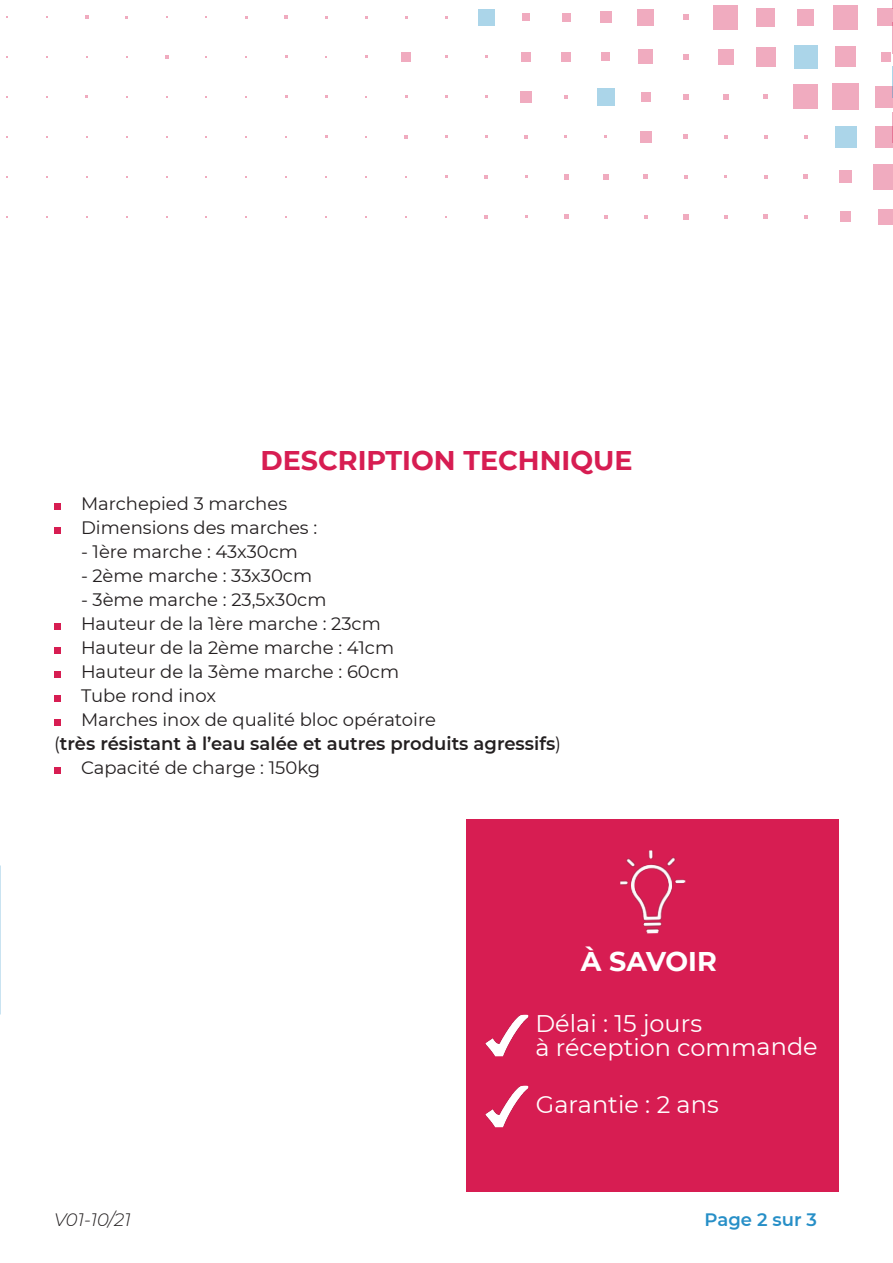
<style>
.page{position:relative;width:893px;height:1263px;background:#fff}
.page>*{position:absolute;margin:0;border:0;box-sizing:border-box;transform-origin:0 0}
.t1{font:700 27px "Montserrat";color:#d71d52}
.t2{font:700 27px "Montserrat";letter-spacing:-.005em;color:#fff}
.t3{font:24px "Montserrat";letter-spacing:-.005em;color:#fff}
.t4{font:18px "Montserrat";color:#231f20}
.t5{font:600 18px "Montserrat";color:#231f20}
.t6{font:italic 300 18px "Montserrat";color:#231f20}
.t7{font:600 18px "Montserrat";color:#278fc7}
.s1{font-weight:400}
</style>
<div class="page">
<div style="left:878px;top:209px;width:14px;height:16px;background:#f0abbf"></div>
<div style="left:873px;top:164px;width:19px;height:25px;background:#f0abbf"></div>
<div style="left:875px;top:126px;width:17px;height:21px;background:#f0abbf"></div>
<div style="left:875px;top:86px;width:17px;height:22px;background:#f0abbf"></div>
<div style="left:881px;top:52px;width:9px;height:10px;background:#f0abbf"></div>
<div style="left:877px;top:8px;width:15px;height:18px;background:#f0abbf"></div>
<div style="left:840px;top:212px;width:11px;height:10px;background:#f0abbf"></div>
<div style="left:839px;top:171px;width:13px;height:12px;background:#f0abbf"></div>
<div style="left:835px;top:126px;width:21px;height:22px;background:#abd5e9"></div>
<div style="left:832px;top:84px;width:27px;height:26px;background:#f0abbf"></div>
<div style="left:835px;top:47px;width:21px;height:20px;background:#f0abbf"></div>
<div style="left:833px;top:5px;width:25px;height:24px;background:#f0abbf"></div>
<svg style="left:804px;top:215px;width:4px;height:4px"></svg>
<svg style="left:803px;top:175px;width:5px;height:4px"></svg>
<svg style="left:804px;top:135px;width:4px;height:4px"></svg>
<div style="left:793px;top:84px;width:25px;height:25px;background:#f0abbf"></div>
<div style="left:794px;top:45px;width:23px;height:24px;background:#abd5e9"></div>
<div style="left:797px;top:9px;width:17px;height:16px;background:#f0abbf"></div>
<svg style="left:763px;top:214px;width:5px;height:5px"></svg>
<svg style="left:764px;top:175px;width:4px;height:4px"></svg>
<svg style="left:764px;top:135px;width:4px;height:4px"></svg>
<svg style="left:764px;top:95px;width:4px;height:4px"></svg>
<div style="left:756px;top:47px;width:20px;height:20px;background:#f0abbf"></div>
<div style="left:756px;top:8px;width:19px;height:18px;background:#f0abbf"></div>
<svg style="left:724px;top:215px;width:3px;height:4px"></svg>
<svg style="left:724px;top:135px;width:3px;height:4px"></svg>
<svg style="left:723px;top:94px;width:5px;height:6px"></svg>
<div style="left:718px;top:49px;width:15px;height:16px;background:#f0abbf"></div>
<div style="left:713px;top:5px;width:25px;height:24px;background:#f0abbf"></div>
<svg style="left:683px;top:214px;width:5px;height:5px"></svg>
<svg style="left:684px;top:175px;width:4px;height:4px"></svg>
<svg style="left:684px;top:135px;width:4px;height:4px"></svg>
<svg style="left:683px;top:94px;width:5px;height:6px"></svg>
<svg style="left:683px;top:54px;width:5px;height:5px"></svg>
<svg style="left:683px;top:14px;width:6px;height:6px"></svg>
<svg style="left:644px;top:215px;width:4px;height:4px"></svg>
<svg style="left:644px;top:175px;width:4px;height:4px"></svg>
<div style="left:640px;top:131px;width:11px;height:11px;background:#f0abbf"></div>
<div style="left:641px;top:92px;width:9px;height:9px;background:#f0abbf"></div>
<div style="left:639px;top:50px;width:14px;height:14px;background:#f0abbf"></div>
<div style="left:638px;top:9px;width:16px;height:16px;background:#f0abbf"></div>
<svg style="left:604px;top:215px;width:4px;height:4px"></svg>
<svg style="left:603px;top:174px;width:6px;height:5px"></svg>
<div style="left:597px;top:88px;width:18px;height:18px;background:#abd5e9"></div>
<div style="left:602px;top:53px;width:8px;height:8px;background:#f0abbf"></div>
<div style="left:600px;top:11px;width:11px;height:12px;background:#f0abbf"></div>
<svg style="left:564px;top:214px;width:4px;height:5px"></svg>
<svg style="left:564px;top:174px;width:4px;height:5px"></svg>
<svg style="left:564px;top:95px;width:4px;height:4px"></svg>
<div style="left:561px;top:52px;width:9px;height:9px;background:#f0abbf"></div>
<div style="left:562px;top:13px;width:8px;height:8px;background:#f0abbf"></div>
<svg style="left:524px;top:135px;width:4px;height:3px"></svg>
<div style="left:520px;top:91px;width:12px;height:11px;background:#f0abbf"></div>
<div style="left:521px;top:52px;width:10px;height:10px;background:#f0abbf"></div>
<div style="left:522px;top:13px;width:8px;height:8px;background:#f0abbf"></div>
<svg style="left:484px;top:215px;width:4px;height:4px"></svg>
<svg style="left:484px;top:175px;width:4px;height:3px"></svg>
<div style="left:478px;top:9px;width:16px;height:16px;background:#abd5e9"></div>
<svg style="left:404px;top:135px;width:4px;height:4px"></svg>
<div style="left:401px;top:52px;width:10px;height:10px;background:#f0abbf"></div>
<svg style="left:285px;top:15px;width:3px;height:4px"></svg>
<svg style="left:165px;top:55px;width:3px;height:4px"></svg>
<svg style="left:85px;top:15px;width:3px;height:4px"></svg>
<div style="left:54px;top:503px;width:6px;height:7px;background:#d71d52"></div>
<div style="left:54px;top:527px;width:6px;height:7px;background:#d71d52"></div>
<div style="left:54px;top:623px;width:6px;height:7px;background:#d71d52"></div>
<div style="left:54px;top:647px;width:6px;height:7px;background:#d71d52"></div>
<div style="left:54px;top:671px;width:6px;height:7px;background:#d71d52"></div>
<div style="left:54px;top:695px;width:6px;height:7px;background:#d71d52"></div>
<div style="left:54px;top:719px;width:6px;height:7px;background:#d71d52"></div>
<div style="left:54px;top:767px;width:6px;height:7px;background:#d71d52"></div>
<div style="left:467px;top:820px;width:372px;height:372px;background:#d71d52"></div>
<img style="left:485px;top:1015px;width:43px;height:41px">
<img style="left:485px;top:1086px;width:43px;height:41px">
<img style="left:620px;top:850px;width:66px;height:84px">
<hr style="left:892px;top:112px;width:1px;height:30px;background:#d71d52">
<hr style="left:892px;top:67px;width:1px;height:31px;background:#1c8ec4">
<hr style="left:892px;top:22px;width:1px;height:31px;background:#d71d52">
<p class="t1" style="left:260px;top:441px;width:374px">DESCRIPTION TECHNIQUE</p>
<p class="t4" style="left:81px;top:491px;width:208px">Marchepied 3 marches</p>
<p class="t4" style="left:81px;top:515px;width:238px">Dimensions des marches :</p>
<p class="t4" style="left:81px;top:539px;width:219px">- 1ère marche : 43x30cm</p>
<p class="t4" style="left:81px;top:563px;width:233px">- 2ème marche : 33x30cm</p>
<p class="t4" style="left:81px;top:587px;width:247px">- 3ème marche : 23,5x30cm</p>
<p class="t4" style="left:81px;top:611px;width:301px">Hauteur de la 1ère marche : 23cm</p>
<p class="t4" style="left:81px;top:635px;width:315px">Hauteur de la 2ème marche : 41cm</p>
<p class="t4" style="left:81px;top:659px;width:320px">Hauteur de la 3ème marche : 60cm</p>
<p class="t4" style="left:81px;top:683px;width:137px">Tube rond inox</p>
<p class="t4" style="left:81px;top:707px;width:356px">Marches inox de qualité bloc opératoire</p>
<p class="t5" style="left:54px;top:730px;width:509px"><span class="s1">(</span>très résistant à l’eau salée et autres produits agressifs<span class="s1">)</span></p>
<p class="t4" style="left:81px;top:755px;width:241px">Capacité de charge : 150kg</p>
<p class="t2" style="left:581px;top:942px;width:138px">À SAVOIR</p>
<p class="t3" style="left:535px;top:1007px;width:168px">Délai : 15 jours</p>
<p class="t3" style="left:535px;top:1031px;width:284px">à réception commande</p>
<p class="t3" style="left:536px;top:1088px;width:185px">Garantie : 2 ans</p>
<p class="t6" style="left:54px;top:1208px;width:78px">V01-10/21</p>
<p class="t7" style="left:705px;top:1207px;width:114px">Page 2 sur 3</p>
</div>
